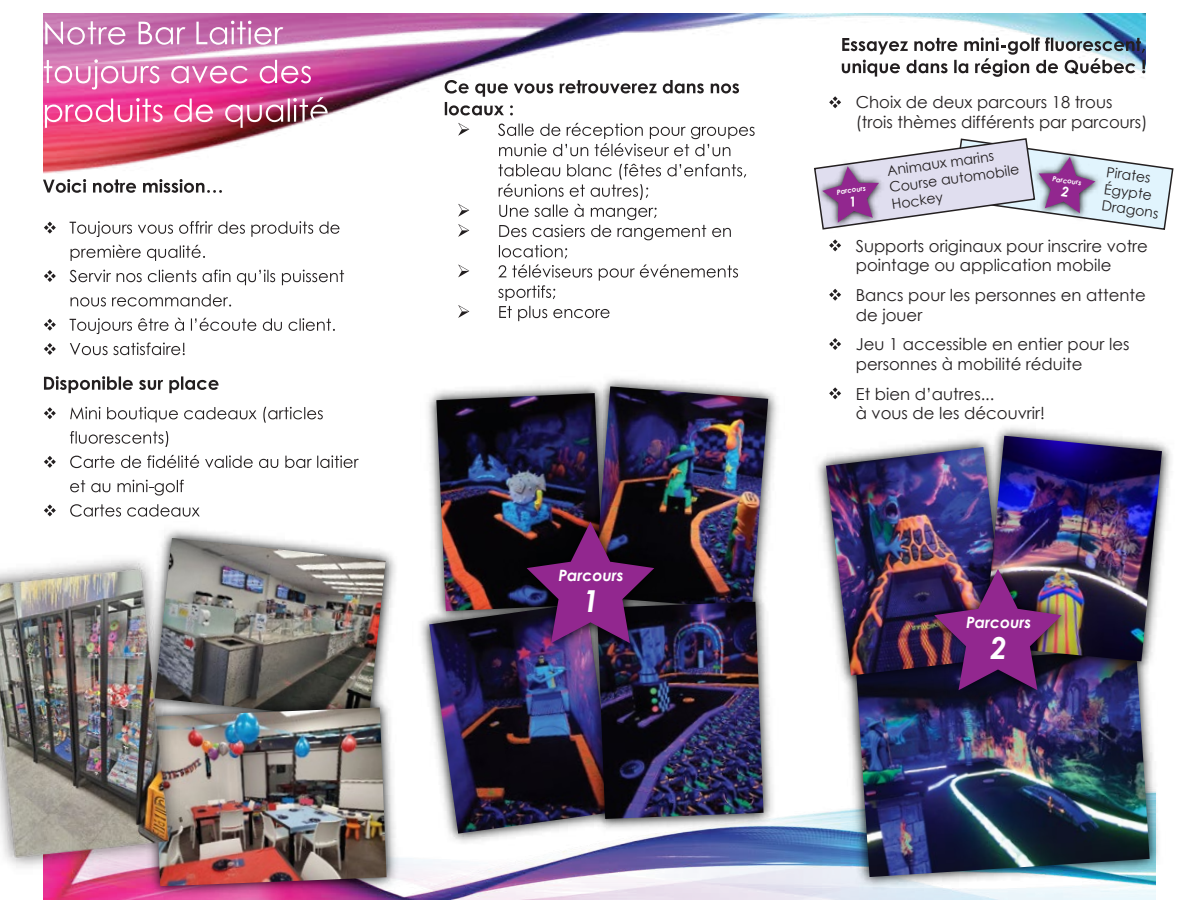
<style>
.page{position:relative;width:1188px;height:918px;background:#fff}
.page>*{position:absolute;margin:0;border:0;box-sizing:border-box;transform-origin:0 0}
.t1{font:italic 700 30.3px "Century Gothic";color:#fff}
.t2{font:16.5px/19.8px "Century Gothic";color:#231f20}
.t3{font:italic 700 15.6px "Century Gothic";color:#fff}
.t4{font:14.1px/17px "Century Gothic";color:#231f20}
.t5{font:italic 700 7.05px "Century Gothic";color:#fff}
</style>
<div class="page">
<img style="left:44px;top:811px;width:1111px;height:88px">
<img style="left:44px;top:13px;width:1101px;height:160px">
<svg style="left:45px;top:21px;width:238px;height:24px"></svg>
<svg style="left:44px;top:59px;width:267px;height:31px"></svg>
<svg style="left:45px;top:98px;width:168px;height:30px"></svg>
<img style="left:225px;top:97px;width:111px;height:31px">
<svg style="left:43px;top:179px;width:179px;height:14px"></svg>
<svg style="left:44px;top:222px;width:12px;height:12px"></svg>
<svg style="left:70px;top:221px;width:270px;height:16px"></svg>
<svg style="left:71px;top:245px;width:134px;height:16px"></svg>
<svg style="left:44px;top:270px;width:12px;height:12px"></svg>
<svg style="left:70px;top:270px;width:274px;height:15px"></svg>
<svg style="left:71px;top:294px;width:160px;height:13px"></svg>
<svg style="left:44px;top:319px;width:12px;height:12px"></svg>
<svg style="left:70px;top:318px;width:265px;height:16px"></svg>
<svg style="left:44px;top:343px;width:12px;height:12px"></svg>
<svg style="left:70px;top:343px;width:115px;height:12px"></svg>
<svg style="left:44px;top:376px;width:89px;height:17px"></svg>
<svg style="left:139px;top:376px;width:80px;height:17px"></svg>
<svg style="left:44px;top:407px;width:12px;height:12px"></svg>
<svg style="left:70px;top:407px;width:108px;height:15px"></svg>
<svg style="left:184px;top:407px;width:73px;height:12px"></svg>
<svg style="left:263px;top:407px;width:60px;height:16px"></svg>
<svg style="left:70px;top:431px;width:98px;height:16px"></svg>
<svg style="left:44px;top:456px;width:12px;height:12px"></svg>
<svg style="left:70px;top:456px;width:44px;height:12px"></svg>
<svg style="left:121px;top:456px;width:20px;height:12px"></svg>
<svg style="left:147px;top:455px;width:52px;height:13px"></svg>
<svg style="left:205px;top:455px;width:48px;height:13px"></svg>
<svg style="left:259px;top:459px;width:19px;height:9px"></svg>
<svg style="left:285px;top:455px;width:74px;height:13px"></svg>
<svg style="left:70px;top:480px;width:15px;height:12px"></svg>
<svg style="left:91px;top:483px;width:19px;height:9px"></svg>
<svg style="left:118px;top:480px;width:66px;height:16px"></svg>
<svg style="left:44px;top:504px;width:12px;height:12px"></svg>
<svg style="left:70px;top:504px;width:51px;height:13px"></svg>
<svg style="left:127px;top:504px;width:73px;height:13px"></svg>
<svg style="left:445px;top:80px;width:294px;height:35px"></svg>
<svg style="left:458px;top:123px;width:11px;height:13px"></svg>
<svg style="left:498px;top:123px;width:257px;height:33px"></svg>
<svg style="left:458px;top:204px;width:11px;height:13px"></svg>
<svg style="left:458px;top:224px;width:11px;height:13px"></svg>
<svg style="left:458px;top:264px;width:11px;height:13px"></svg>
<svg style="left:458px;top:305px;width:11px;height:13px"></svg>
<svg style="left:498px;top:164px;width:248px;height:157px"></svg>
<svg style="left:842px;top:37px;width:303px;height:40px"></svg>
<img style="left:164px;top:530px;width:232px;height:125px">
<img style="left:161px;top:538px;width:225px;height:153px">
<img style="left:137px;top:691px;width:266px;height:209px">
<img style="left:153px;top:707px;width:234px;height:179px">
<img style="left:428px;top:385px;width:149px;height:201px">
<img style="left:436px;top:393px;width:141px;height:193px">
<img style="left:577px;top:378px;width:200px;height:139px">
<img style="left:594px;top:386px;width:174px;height:199px">
<img style="left:413px;top:586px;width:218px;height:264px">
<img style="left:429px;top:603px;width:152px;height:231px">
<img style="left:581px;top:585px;width:199px;height:250px">
<img style="left:597px;top:602px;width:167px;height:217px">
<img style="left:510px;top:505px;width:161px;height:155px">
<img style="left:527px;top:522px;width:127px;height:121px">
<img style="left:839px;top:692px;width:319px;height:200px">
<img style="left:856px;top:678px;width:294px;height:199px">
<img style="left:817px;top:439px;width:150px;height:253px">
<img style="left:826px;top:447px;width:141px;height:228px">
<img style="left:967px;top:427px;width:204px;height:251px">
<img style="left:984px;top:436px;width:178px;height:225px">
<img style="left:918px;top:553px;width:160px;height:154px">
<img style="left:934px;top:569px;width:128px;height:121px">
<svg style="left:829px;top:96px;width:12px;height:12px"></svg>
<svg style="left:829px;top:239px;width:12px;height:12px"></svg>
<svg style="left:829px;top:289px;width:12px;height:12px"></svg>
<svg style="left:829px;top:338px;width:12px;height:12px"></svg>
<svg style="left:829px;top:387px;width:12px;height:12px"></svg>
<img style="left:0;top:546px;width:191px;height:334px">
<svg style="left:813px;top:137px;width:361px;height:93px"></svg>
<p class="t3" style="left:558px;top:563px;width:67px">Parcours</p>
<h1 class="t1" style="left:583px;top:578px;width:18px">1</h1>
<p class="t2" style="left:856px;top:92px;width:293px">Choix de deux parcours 18 trous (trois thèmes différents par parcours)</p>
<p class="t5" style="left:836px;top:187px;width:31px;rotate:-8deg">Parcours</p>
<p class="t4" style="left:886px;top:162px;width:133px;rotate:-8deg">Animaux marins<br>Course automobile<br>Hockey</p>
<p class="t5" style="left:1053px;top:173px;width:31px;rotate:8deg">Parcours</p>
<p class="t4" style="left:1108px;top:163px;width:59px;rotate:8deg">Pirates<br>Égypte<br>Dragons</p>
<p class="t2" style="left:856px;top:235px;width:294px">Supports originaux pour inscrire votre pointage ou application mobile</p>
<p class="t2" style="left:856px;top:285px;width:291px">Bancs pour les personnes en attente de jouer</p>
<p class="t2" style="left:856px;top:334px;width:275px">Jeu 1 accessible en entier pour les personnes à mobilité réduite</p>
<p class="t2" style="left:856px;top:383px;width:191px">Et bien d’autres...<br>à vous de les découvrir!</p>
<p class="t3" style="left:966px;top:610px;width:67px">Parcours</p>
<h1 class="t1" style="left:990px;top:625px;width:18px">2</h1>
</div>
